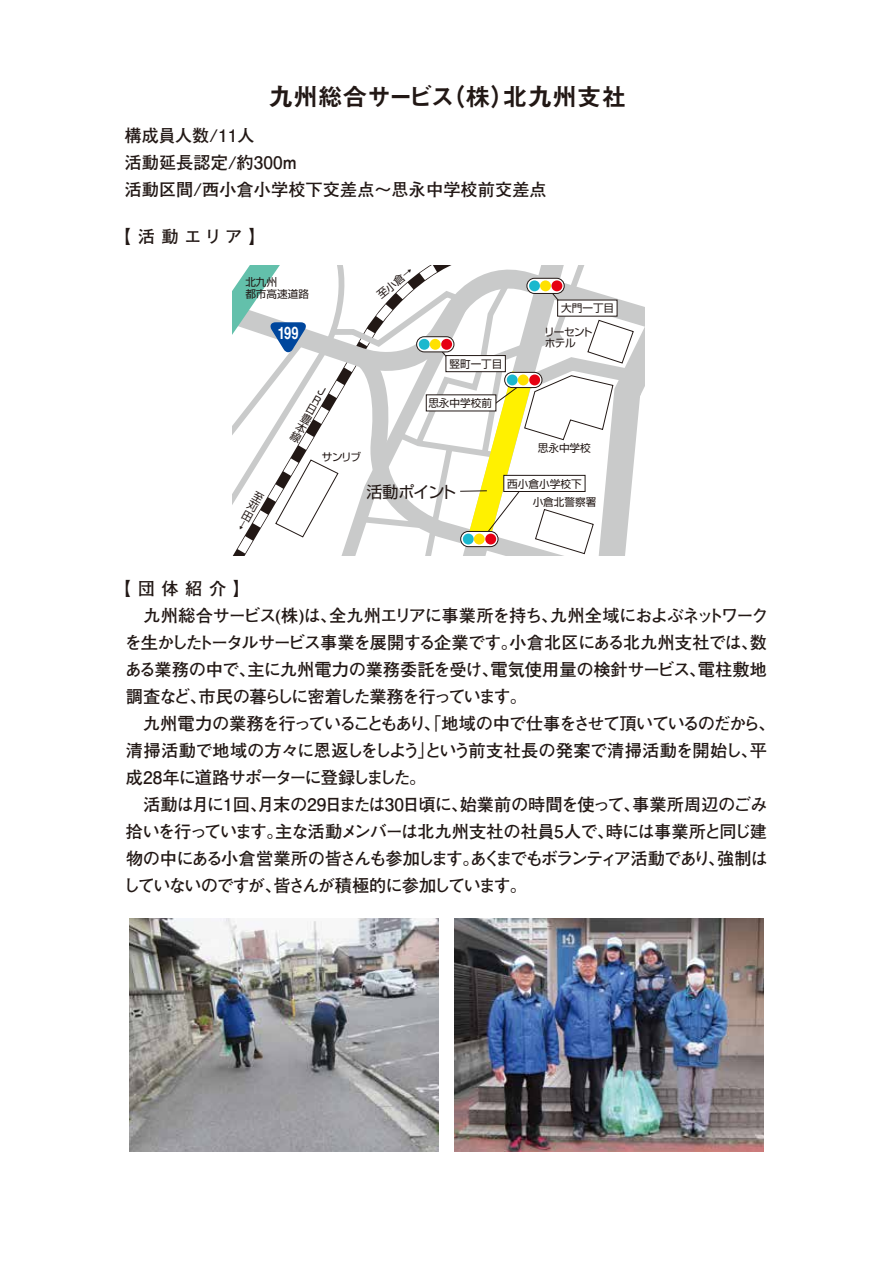
<style>
.page{position:relative;width:893px;height:1263px;background:#fff}
.page>*{position:absolute;margin:0;border:0;box-sizing:border-box;transform-origin:0 0}
.t1{font:24.75px "Midashi Go Pro MB31";color:#221815}
.t2{font:700 17.25px/27px "Futo Go B101 Pro";letter-spacing:-.05em;color:#221815}
.t3{font:700 17.25px/27px "Futo Go B101 Pro";color:#221815}
.t4{font:700 17.1px "Helvetica";color:#fff;scale:.75 1}
.t5{font:16.05px "Shin Go Pro";letter-spacing:-.045em;color:#221815}
.t6{font:10.65px/10.6px "Shin Go Pro";color:#221815}
.t7{font:10.65px/11.7px "Shin Go Pro";letter-spacing:-.06em;color:#221815}
</style>
<div class="page">
<img style="left:130px;top:918px;width:308px;height:233px">
<img style="left:455px;top:918px;width:308px;height:233px">
<svg style="left:233px;top:266px;width:412px;height:289px"></svg>
<h1 class="t1" style="left:268px;top:76px;width:360px">九州総合サービス（株）北九州支社</h1>
<p class="t3" style="left:124px;top:119px;width:424px">構成員人数/11人<br>活動延長認定/約300ｍ<br>活動区間/西小倉小学校下交差点～思永中学校前交差点</p>
<p class="t2" style="left:114px;top:220px;width:153px">【活動エリア】</p>
<p class="t6" style="left:245px;top:275px;width:65px;line-height:11.7px">北九州<br>都市高速道路</p>
<p class="t6" style="left:374px;top:291px;width:44px;rotate:-39deg">至小倉→</p>
<p class="t6" style="left:561px;top:302px;width:55px">大門一丁目</p>
<p class="t4" style="left:278px;top:319px;width:29px">199</p>
<p class="t7" style="left:544px;top:324px;width:50px">リーセントホテル</p>
<p class="t6" style="left:320px;top:382px;width:11px;rotate:29deg">J<br>R日豊本線</p>
<p class="t6" style="left:322px;top:450px;width:41px">サンリブ</p>
<p class="t6" style="left:449px;top:357px;width:55px">竪町一丁目</p>
<p class="t6" style="left:428px;top:396px;width:65px">思永中学校前</p>
<p class="t6" style="left:538px;top:441px;width:55px">思永中学校</p>
<p class="t6" style="left:507px;top:477px;width:76px">西小倉小学校下</p>
<p class="t5" style="left:367px;top:478px;width:91px">活動ポイント</p>
<p class="t6" style="left:256px;top:489px;width:7px;text-align:justify;rotate:29deg">至苅田↓</p>
<p class="t6" style="left:533px;top:495px;width:65px">小倉北警察署</p>
<p class="t2" style="left:124px;top:573px;width:654px;text-indent:-10px">【団体紹介】<br>　九州総合サービス(株)は、全九州エリアに事業所を持ち、九州全域におよぶネットワークを生かしたトータルサービス事業を展開する企業です。小倉北区にある北九州支社では、数ある業務の中で、主に九州電力の業務委託を受け、電気使用量の検針サービス、電柱敷地調査など、市民の暮らしに密着した業務を行っています。<br>　九州電力の業務を行っていることもあり、「地域の中で仕事をさせて頂いているのだから、清掃活動で地域の方々に恩返しをしよう」という前支社長の発案で清掃活動を開始し、平成28年に道路サポーターに登録しました。<br>　活動は月に1回、月末の29日または30日頃に、始業前の時間を使って、事業所周辺のごみ拾いを行っています。主な活動メンバーは北九州支社の社員5人で、時には事業所と同じ建物の中にある小倉営業所の皆さんも参加します。あくまでもボランティア活動であり、強制はしていないのですが、皆さんが積極的に参加しています。</p>
</div>
